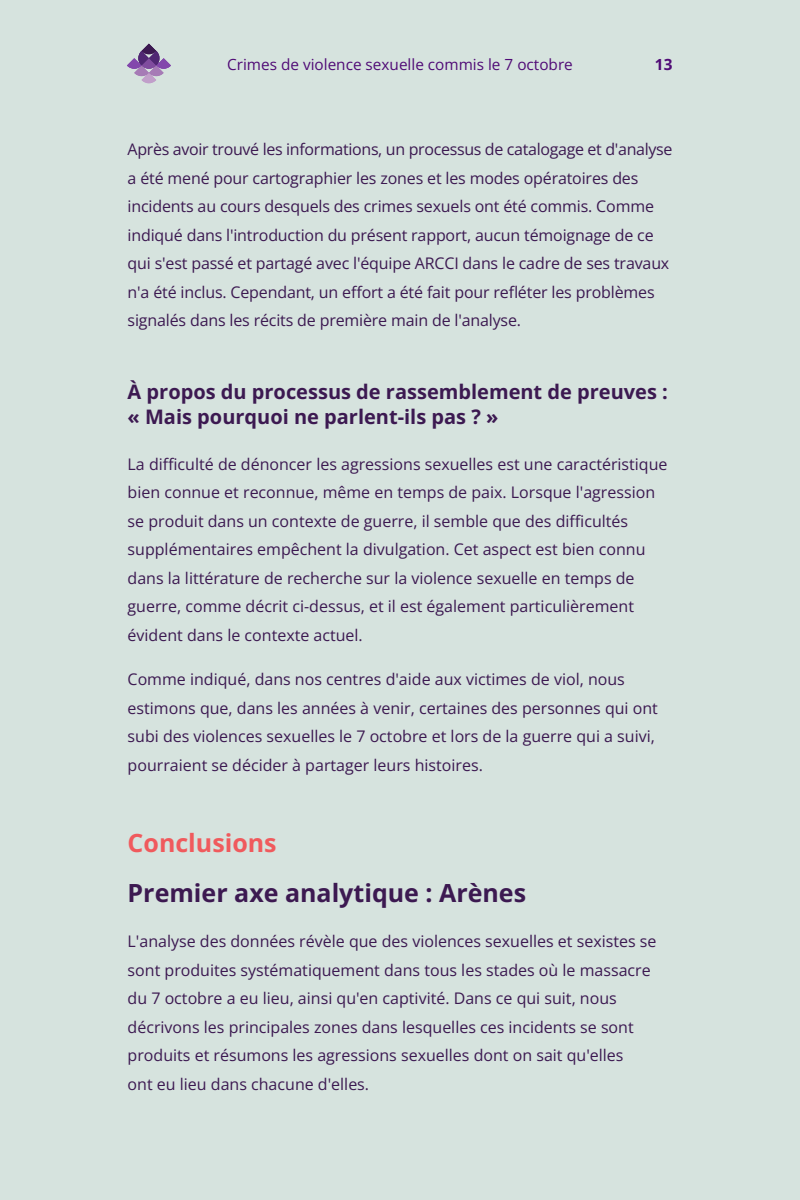
<style>
.page{position:relative;width:800px;height:1200px;background:#d6e3de}
.page>*{position:absolute;margin:0;border:0;box-sizing:border-box;transform-origin:0 0}
.Paragraph_Style1{font:700 25px "Open Sans";color:#3c1951}
.Paragraph_Style1-2{font:700 25px "Open Sans";color:#f05a5d}
.Paragraph_Style1-3{font:700 20px/25px "Open Sans";color:#3c1951}
.Paragraph_Style1-4{font:16px/28.5px "Open Sans";color:#3c1951}
.t1{font:15.3px "Open Sans";color:#500b76}
.t2{font:700 15.3px "Open Sans";color:#500b76}
</style>
<div class="page">
<svg style="left:128px;top:44px;width:42px;height:39px"></svg>
<p class="t1" style="left:227px;top:54px;width:347px">Crimes de violence sexuelle commis le 7 octobre</p>
<p class="t2" style="left:655px;top:53px;width:19px">13</p>
<p class="Paragraph_Style1-4" style="left:128px;top:135px;width:546px">Après avoir trouvé les informations, un processus de catalogage et d'analyse a été mené pour cartographier les zones et les modes opératoires des incidents au cours desquels des crimes sexuels ont été commis. Comme indiqué dans l'introduction du présent rapport, aucun témoignage de ce qui s'est passé et partagé avec l'équipe ARCCI dans le cadre de ses travaux n'a été inclus. Cependant, un effort a été fait pour refléter les problèmes signalés dans les récits de première main de l'analyse.</p>
<p class="Paragraph_Style1-3" style="left:128px;top:379px;width:542px">À propos du processus de rassemblement de preuves : « Mais pourquoi ne parlent-ils pas ? »</p>
<p class="Paragraph_Style1-4" style="left:128px;top:449px;width:541px">La difficulté de dénoncer les agressions sexuelles est une caractéristique bien connue et reconnue, même en temps de paix. Lorsque l'agression se produit dans un contexte de guerre, il semble que des difficultés supplémentaires empêchent la divulgation. Cet aspect est bien connu dans la littérature de recherche sur la violence sexuelle en temps de guerre, comme décrit ci-dessus, et il est également particulièrement évident dans le contexte actuel.</p>
<p class="Paragraph_Style1-4" style="left:128px;top:665px;width:532px">Comme indiqué, dans nos centres d'aide aux victimes de viol, nous estimons que, dans les années à venir, certaines des personnes qui ont subi des violences sexuelles le 7 octobre et lors de la guerre qui a suivi, pourraient se décider à partager leurs histoires.</p>
<p class="Paragraph_Style1-2" style="left:128px;top:825px;width:151px">Conclusions</p>
<p class="Paragraph_Style1" style="left:128px;top:875px;width:400px">Premier axe analytique : Arènes</p>
<p class="Paragraph_Style1-4" style="left:128px;top:927px;width:530px">L'analyse des données révèle que des violences sexuelles et sexistes se sont produites systématiquement dans tous les stades où le massacre du 7 octobre a eu lieu, ainsi qu'en captivité. Dans ce qui suit, nous décrivons les principales zones dans lesquelles ces incidents se sont produits et résumons les agressions sexuelles dont on sait qu'elles<br>ont eu lieu dans chacune d'elles.</p>
</div>
